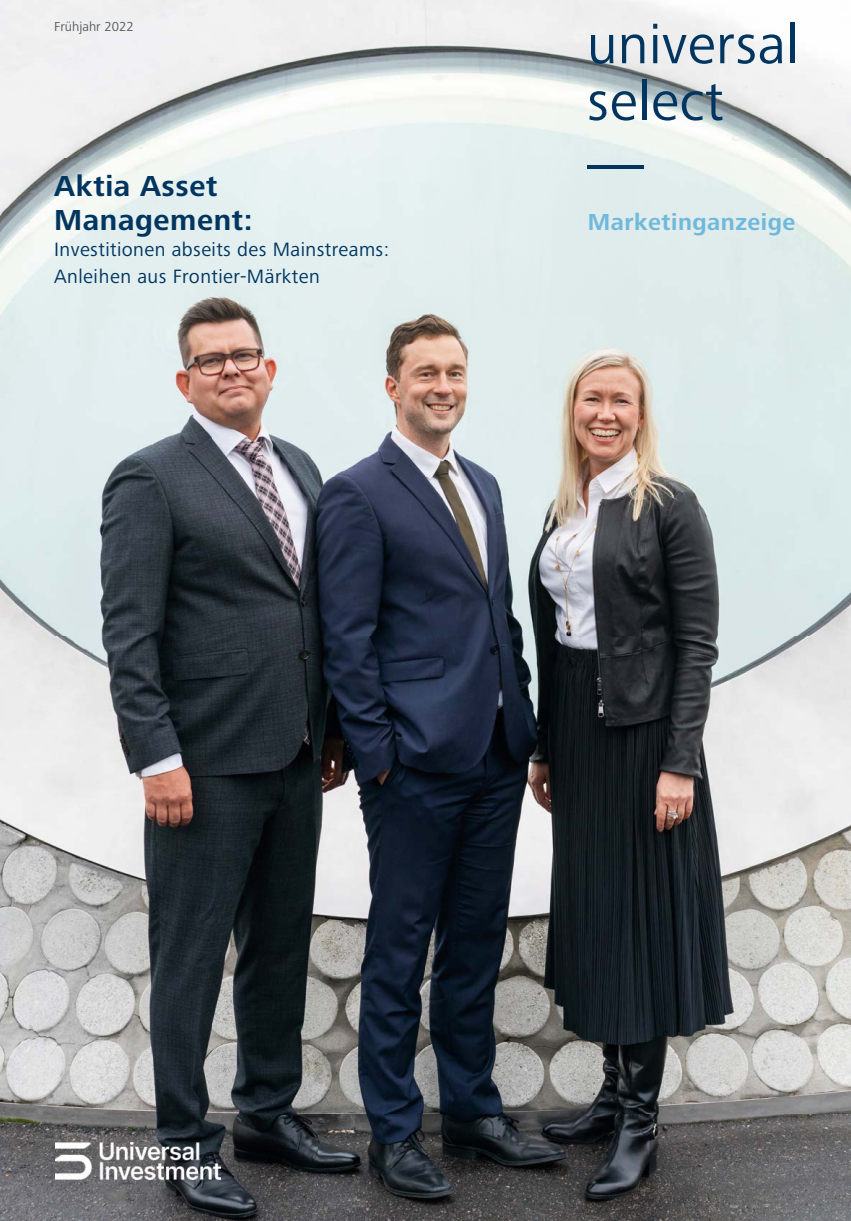
<style>
.page{position:relative;width:851px;height:1221px;background:#fff}
.page>*{position:absolute;margin:0;border:0;box-sizing:border-box;transform-origin:0 0}
.t1{font:56.7px/56.7px "Frutiger Next Pro";letter-spacing:.01em;color:#003560}
.t2{font:500 56.7px "Frutiger Next Pro";color:#003560}
.t3{font:700 30px/33.3px "Frutiger Next Pro";letter-spacing:.02em;color:#003560}
.t4{font:700 24px "Frutiger Next Pro";letter-spacing:.02em;color:#70b9dc}
.t5{font:19.95px/26.7px "Frutiger Next Pro";letter-spacing:.02em;color:#003560}
.t6{font:13.5px "Frutiger Next Pro";color:#595f62}
</style>
<div class="page">
<img style="left:0;top:0;width:850px;height:1220px">
<img style="left:56px;top:1141px;width:165px;height:38px">
<p class="t6" style="left:54px;top:19px;width:81px">Frühjahr 2022</p>
<h2 class="t3" style="left:54px;top:170px;width:200px">Aktia Asset<br>Management:</h2>
<p class="t5" style="left:54px;top:236px;width:336px">Investitionen abseits des Mainstreams:<br>Anleihen aus Frontier-Märkten</p>
<h1 class="t1" style="left:587px;top:16px;width:213px">universal select</h1>
<h1 class="t2" style="left:587px;top:133px;width:58px">—</h1>
<p class="t4" style="left:587px;top:209px;width:209px">Marketinganzeige</p>
</div>
